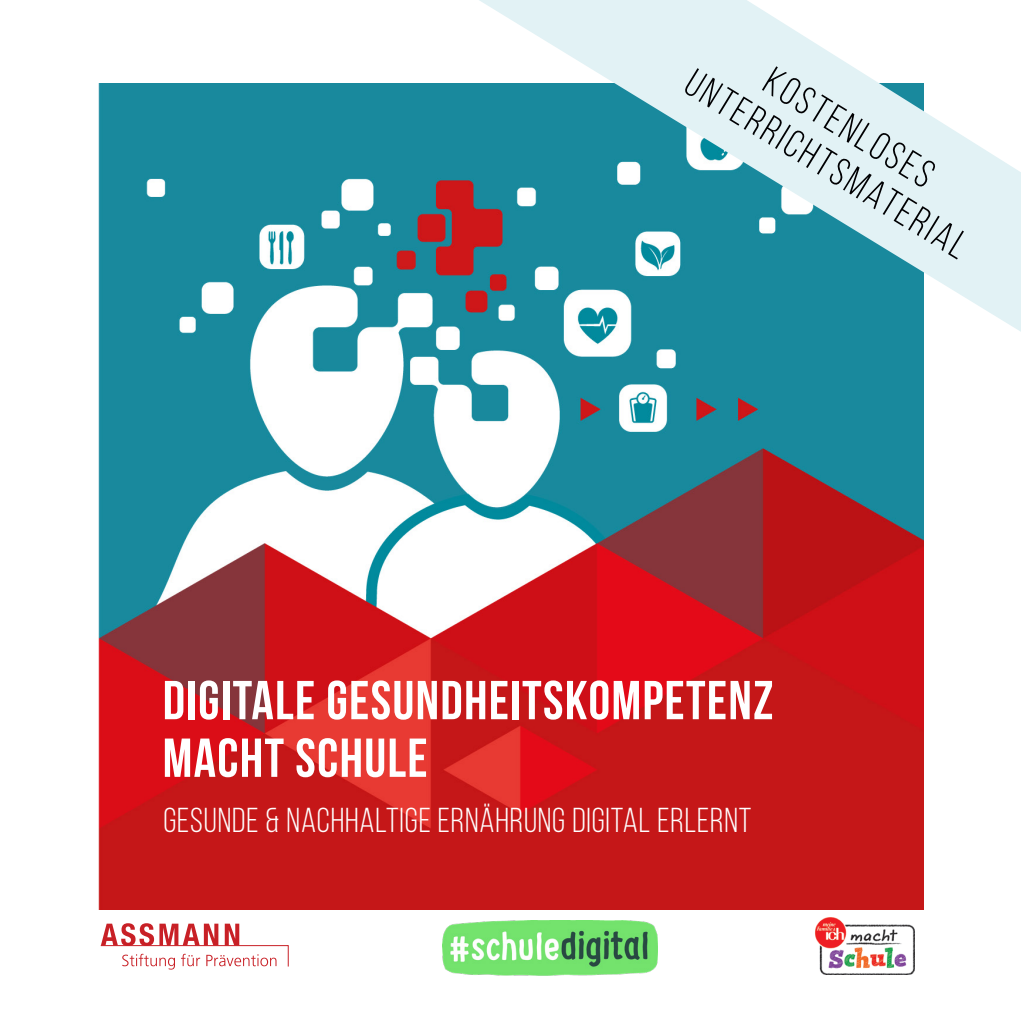
<style>
.page{position:relative;width:1021px;height:1021px;background:#fff}
.page>*{position:absolute;margin:0;border:0;box-sizing:border-box;transform-origin:0 0}
.Titel_Headline{font:54.68px/57.6px "Bebas Neue";letter-spacing:.025em;color:#fff}
.Titel_Headline-2{font:39.38px "Bebas Neue";color:#000002}
.Titel_Headline-3{font:34.65px "Bebas Neue";letter-spacing:.025em;color:#fff}
</style>
<div class="page">
<img style="left:98px;top:83px;width:825px;height:826px">
<svg style="left:478px;top:0;width:542px;height:332px"></svg>
<svg style="left:101px;top:923px;width:187px;height:46px"></svg>
<img style="left:815px;top:917px;width:99px;height:57px">
<img style="left:443px;top:920px;width:214px;height:56px">
<p class="Titel_Headline-2" style="left:778px;top:60px;width:193px;rotate:31deg">KOSTENLOSES</p>
<p class="Titel_Headline-2" style="left:699px;top:62px;width:325px;rotate:31deg">UNTERRICHTSMATERIAL</p>
<p class="Titel_Headline" style="left:163px;top:671px;width:612px">DIGITALE GESUNDHEITSKOMPETENZ<br>MACHT SCHULE</p>
<p class="Titel_Headline-3" style="left:163px;top:801px;width:589px">GESUNDE &amp; NACHHALTIGE ERNÄHRUNG DIGITAL ERLERNT</p>
</div>
